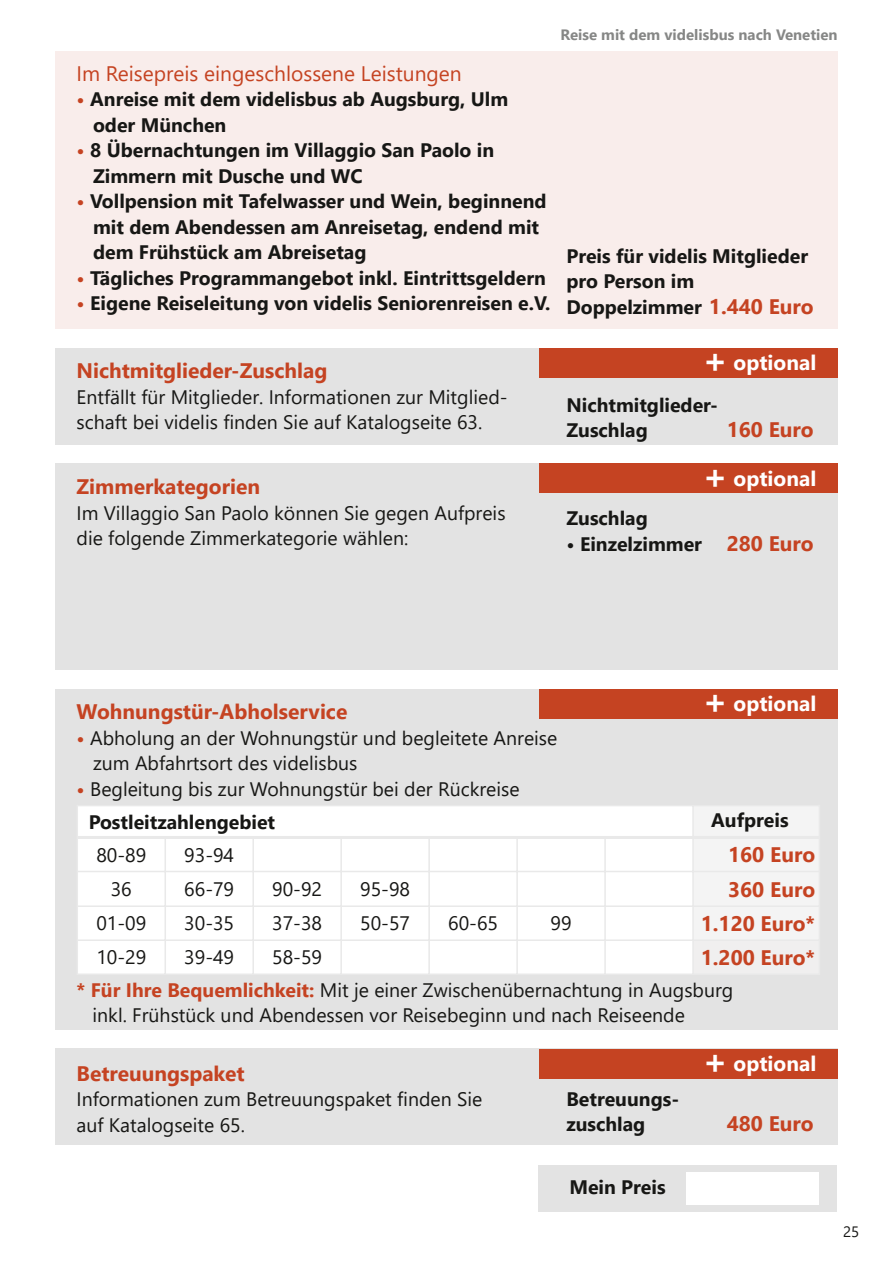
<style>
.page{position:relative;width:893px;height:1263px;background:#fff}
.page>*{position:absolute;margin:0;border:0;box-sizing:border-box;transform-origin:0 0}
.t1{font:700 36px "Segoe UI";color:#fff}
.t2{font:700 21px "Segoe UI";color:#c54322}
.t3{font:21px "Segoe UI";color:#c54322}
.t4{font:700 21px "Segoe UI";color:#fff}
.t5{font:19.5px "Segoe UI";color:#171715}
.t6{font:700 19.5px "Segoe UI";color:#171715}
.t7{font:700 15px "Segoe UI";color:#868786}
.t8{font:15px "Segoe UI";color:#171715}
.s1{color:#c54322}
.s2{font-size:21px;color:#c54322}
.s3{font-weight:700;color:#c54322}
</style>
<div class="page">
<hr style="left:0;top:992px;width:1px;height:271px;background:#c54322">
<div style="left:55px;top:51px;width:783px;height:278px;background:#f9edeb"></div>
<div style="left:55px;top:348px;width:783px;height:96px;background:#e3e3e3"></div>
<div style="left:55px;top:463px;width:783px;height:207px;background:#e3e3e3"></div>
<div style="left:55px;top:689px;width:783px;height:340px;background:#e3e3e3"></div>
<div style="left:78px;top:806px;width:614px;height:167px;background:#fff"></div>
<div style="left:693px;top:806px;width:126px;height:134px;background:#f4f4f4"></div>
<div style="left:693px;top:940px;width:126px;height:34px;background:#f0efef"></div>
<hr style="left:77px;top:805px;width:1px;height:170px;background:#e9e9e9">
<hr style="left:819px;top:805px;width:1px;height:170px;background:#e9e9e9">
<hr style="left:692px;top:806px;width:2px;height:168px;background:#e9e9e9">
<hr style="left:164px;top:837px;width:2px;height:137px;background:#e9e9e9">
<hr style="left:252px;top:837px;width:2px;height:137px;background:#e9e9e9">
<hr style="left:340px;top:837px;width:2px;height:137px;background:#e9e9e9">
<hr style="left:428px;top:837px;width:2px;height:137px;background:#e9e9e9">
<hr style="left:516px;top:837px;width:2px;height:137px;background:#e9e9e9">
<hr style="left:604px;top:837px;width:2px;height:137px;background:#e9e9e9">
<hr style="left:77px;top:805px;width:742px;height:1px;background:#e9e9e9">
<hr style="left:77px;top:871px;width:742px;height:1px;background:#e9e9e9">
<hr style="left:77px;top:905px;width:742px;height:2px;background:#e9e9e9">
<hr style="left:77px;top:939px;width:742px;height:2px;background:#e9e9e9">
<hr style="left:77px;top:973px;width:742px;height:2px;background:#e9e9e9">
<hr style="left:77px;top:836px;width:742px;height:3px;background:#e9e9e9">
<div style="left:55px;top:1049px;width:783px;height:96px;background:#e3e3e3"></div>
<div style="left:539px;top:1165px;width:298px;height:47px;background:#e3e3e3"></div>
<div style="left:539px;top:689px;width:299px;height:30px;background:#c54322"></div>
<div style="left:539px;top:463px;width:299px;height:30px;background:#c54322"></div>
<div style="left:539px;top:348px;width:299px;height:30px;background:#c54322"></div>
<div style="left:539px;top:1049px;width:299px;height:29px;background:#c54322"></div>
<div style="left:686px;top:1171px;width:133px;height:33px;background:#fff"></div>
<p class="t3" style="left:77px;top:66px;width:387px">Im Reisepreis eingeschlossene Leistungen</p>
<p class="t6" style="left:77px;top:92px;width:433px"><span class="s1">•</span> Anreise mit dem videlisbus ab Augsburg, Ulm</p>
<p class="t6" style="left:93px;top:118px;width:135px">oder München</p>
<p class="t6" style="left:77px;top:143px;width:419px"><span class="s1">•</span> 8 Übernachtungen im Villaggio San Paolo in</p>
<p class="t6" style="left:93px;top:169px;width:271px">Zimmern mit Dusche und WC</p>
<p class="t6" style="left:77px;top:194px;width:471px"><span class="s1">•</span> Vollpension mit Tafelwasser und Wein, beginnend</p>
<p class="t6" style="left:93px;top:220px;width:448px">mit dem Abendessen am Anreisetag, endend mit</p>
<p class="t6" style="left:93px;top:245px;width:275px">dem Frühstück am Abreisetag</p>
<p class="t6" style="left:77px;top:271px;width:471px"><span class="s1">•</span> Tägliches Programmangebot inkl. Eintrittsgeldern</p>
<p class="t6" style="left:77px;top:296px;width:475px"><span class="s1">•</span> Eigene Reiseleitung von videlis Seniorenreisen e.V.</p>
<p class="t7" style="left:561px;top:29px;width:279px">Reise mit dem videlisbus nach Venetien</p>
<p class="t6" style="left:566px;top:248px;width:243px">Preis für videlis Mitglieder</p>
<p class="t6" style="left:566px;top:274px;width:129px">pro Person im</p>
<p class="t6" style="left:566px;top:299px;width:249px">Doppelzimmer <span class="s2">1.440 Euro</span></p>
<p class="t2" style="left:77px;top:363px;width:252px">Nichtmitglieder-Zuschlag</p>
<p class="t5" style="left:77px;top:389px;width:433px">Entfällt für Mitglieder. Informationen zur Mitglied-</p>
<p class="t5" style="left:77px;top:415px;width:407px">schaft bei videlis finden Sie auf Katalogseite 63.</p>
<p class="t2" style="left:77px;top:479px;width:185px">Zimmerkategorien</p>
<p class="t5" style="left:77px;top:505px;width:431px">Im Villaggio San Paolo können Sie gegen Aufpreis</p>
<p class="t5" style="left:77px;top:531px;width:333px">die folgende Zimmerkategorie wählen:</p>
<p class="t1" style="left:702px;top:347px;width:27px">+</p>
<p class="t4" style="left:734px;top:355px;width:84px">optional</p>
<p class="t6" style="left:566px;top:398px;width:153px">Nichtmitglieder-</p>
<p class="t6" style="left:566px;top:423px;width:83px">Zuschlag</p>
<p class="t2" style="left:727px;top:422px;width:89px">160 Euro</p>
<p class="t1" style="left:702px;top:462px;width:27px">+</p>
<p class="t4" style="left:734px;top:470px;width:84px">optional</p>
<p class="t6" style="left:566px;top:511px;width:83px">Zuschlag</p>
<p class="t6" style="left:566px;top:537px;width:137px">• Einzelzimmer</p>
<p class="t2" style="left:727px;top:536px;width:89px">280 Euro</p>
<p class="t2" style="left:77px;top:704px;width:272px">Wohnungstür-Abholservice</p>
<p class="t5" style="left:77px;top:731px;width:482px"><span class="s3">•</span> Abholung an der Wohnungstür und begleitete Anreise</p>
<p class="t5" style="left:93px;top:756px;width:266px">zum Abfahrtsort des videlisbus</p>
<p class="t5" style="left:77px;top:782px;width:445px"><span class="s3">•</span> Begleitung bis zur Wohnungstür bei der Rückreise</p>
<p class="t1" style="left:702px;top:688px;width:27px">+</p>
<p class="t4" style="left:734px;top:696px;width:84px">optional</p>
<p class="t6" style="left:89px;top:814px;width:188px">Postleitzahlengebiet</p>
<p class="t6" style="left:711px;top:812px;width:79px">Aufpreis</p>
<p class="t5" style="left:96px;top:847px;width:51px">80-89</p>
<p class="t5" style="left:184px;top:847px;width:51px">93-94</p>
<p class="t2" style="left:728px;top:847px;width:89px">160 Euro</p>
<p class="t5" style="left:111px;top:882px;width:23px">36</p>
<p class="t5" style="left:184px;top:882px;width:51px">66-79</p>
<p class="t5" style="left:272px;top:882px;width:51px">90-92</p>
<p class="t5" style="left:360px;top:882px;width:51px">95-98</p>
<p class="t2" style="left:728px;top:881px;width:89px">360 Euro</p>
<p class="t5" style="left:96px;top:916px;width:51px">01-09</p>
<p class="t5" style="left:184px;top:916px;width:51px">30-35</p>
<p class="t5" style="left:272px;top:916px;width:51px">37-38</p>
<p class="t5" style="left:360px;top:916px;width:51px">50-57</p>
<p class="t5" style="left:448px;top:916px;width:51px">60-65</p>
<p class="t5" style="left:551px;top:916px;width:23px">99</p>
<p class="t2" style="left:701px;top:916px;width:116px">1.120 Euro*</p>
<p class="t5" style="left:96px;top:950px;width:51px">10-29</p>
<p class="t5" style="left:184px;top:950px;width:51px">39-49</p>
<p class="t5" style="left:272px;top:950px;width:51px">58-59</p>
<p class="t2" style="left:701px;top:950px;width:116px">1.200 Euro*</p>
<p class="t5" style="left:77px;top:982px;width:658px"><span class="s3">* Für Ihre Bequemlichkeit:</span> Mit je einer Zwischenübernachtung in Augsburg</p>
<p class="t5" style="left:93px;top:1008px;width:594px">inkl. Frühstück und Abendessen vor Reisebeginn und nach Reiseende</p>
<p class="t2" style="left:77px;top:1065px;width:170px">Betreuungspaket</p>
<p class="t5" style="left:77px;top:1092px;width:407px">Informationen zum Betreuungspaket finden Sie</p>
<p class="t5" style="left:77px;top:1117px;width:170px">auf Katalogseite 65.</p>
<p class="t1" style="left:702px;top:1047px;width:27px">+</p>
<p class="t4" style="left:734px;top:1055px;width:84px">optional</p>
<p class="t6" style="left:566px;top:1091px;width:114px">Betreuungs-</p>
<p class="t6" style="left:566px;top:1117px;width:80px">zuschlag</p>
<p class="t2" style="left:727px;top:1116px;width:89px">480 Euro</p>
<p class="t6" style="left:569px;top:1180px;width:98px">Mein Preis</p>
<p class="t8" style="left:843px;top:1226px;width:18px">25</p>
</div>
